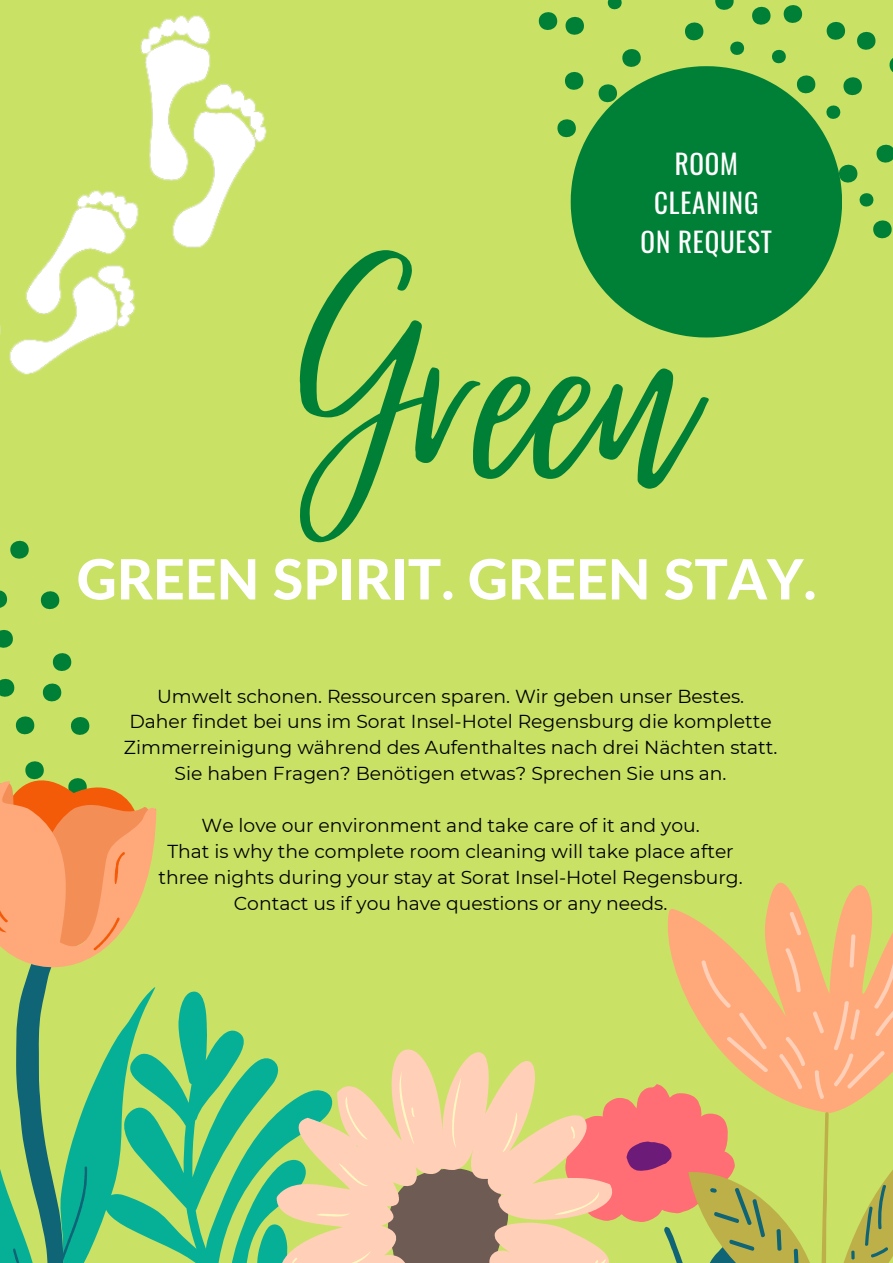
<style>
.page{position:relative;width:893px;height:1263px;background:#c9e265}
.page>*{position:absolute;margin:0;border:0;box-sizing:border-box;transform-origin:0 0}
.t1{font:361.95px "Virtual";color:#008037}
.t2{font:800 55.5px "Lato";color:#fff}
.t3{font:27px/38.8px "Oswald";letter-spacing:.03em;color:#fff;text-align:center}
.t4{font:18.75px "Montserrat";color:#000}
</style>
<div class="page">
<svg style="left:157px;top:991px;width:120px;height:272px"></svg>
<svg style="left:277px;top:1049px;width:258px;height:214px"></svg>
<svg style="left:292px;top:1071px;width:273px;height:192px;fill:#ffd0b7"></svg>
<svg style="left:15px;top:716px;width:20px;height:19px"></svg>
<svg style="left:0;top:678px;width:15px;height:19px"></svg>
<svg style="left:42px;top:653px;width:30px;height:49px"></svg>
<svg style="left:0;top:590px;width:8px;height:18px"></svg>
<svg style="left:0;top:629px;width:13px;height:19px"></svg>
<svg style="left:40px;top:591px;width:20px;height:19px"></svg>
<svg style="left:10px;top:540px;width:19px;height:19px"></svg>
<svg style="left:71px;top:717px;width:18px;height:18px"></svg>
<svg style="left:0;top:761px;width:157px;height:502px"></svg>
<svg style="left:669px;top:883px;width:203px;height:28px"></svg>
<svg style="left:565px;top:911px;width:328px;height:352px"></svg>
<svg style="left:622px;top:49px;width:19px;height:17px"></svg>
<svg style="left:565px;top:72px;width:6px;height:18px"></svg>
<svg style="left:538px;top:12px;width:46px;height:23px"></svg>
<svg style="left:557px;top:119px;width:14px;height:19px"></svg>
<svg style="left:607px;top:0;width:15px;height:10px"></svg>
<svg style="left:685px;top:0;width:208px;height:239px"></svg>
<img style="left:0;top:15px;width:267px;height:360px">
<svg style="left:571px;top:66px;width:271px;height:271px;fill:#008037"></svg>
<p class="t3" style="left:640px;top:143px;width:133px">ROOM<br>CLEANING<br>ON REQUEST</p>
<p class="t1" style="left:305px;top:201px;width:387px">Green</p>
<p class="t2" style="left:77px;top:545px;width:741px">GREEN SPIRIT. GREEN STAY.</p>
<h3 class="t4" style="left:157px;top:684px;width:588px">Umwelt schonen. Ressourcen sparen. Wir geben unser Bestes.</h3>
<h1 class="t4" style="left:129px;top:710px;width:644px">Daher findet bei uns im Sorat Insel-Hotel Regensburg die komplette</h1>
<p class="t4" style="left:124px;top:736px;width:655px">Zimmerreinigung während des Aufenthaltes nach drei Nächten statt.</p>
<h2 class="t4" style="left:175px;top:762px;width:553px">Sie haben Fragen? Benötigen etwas? Sprechen Sie uns an.</h2>
<p class="t4" style="left:201px;top:814px;width:500px">We love our environment and take care of it and you.</p>
<p class="t4" style="left:167px;top:840px;width:568px">That is why the complete room cleaning will take place after</p>
<p class="t4" style="left:158px;top:865px;width:586px">three nights during your stay at Sorat Insel-Hotel Regensburg.</p>
<p class="t4" style="left:234px;top:891px;width:435px">Contact us if you have questions or any needs.</p>
</div>
